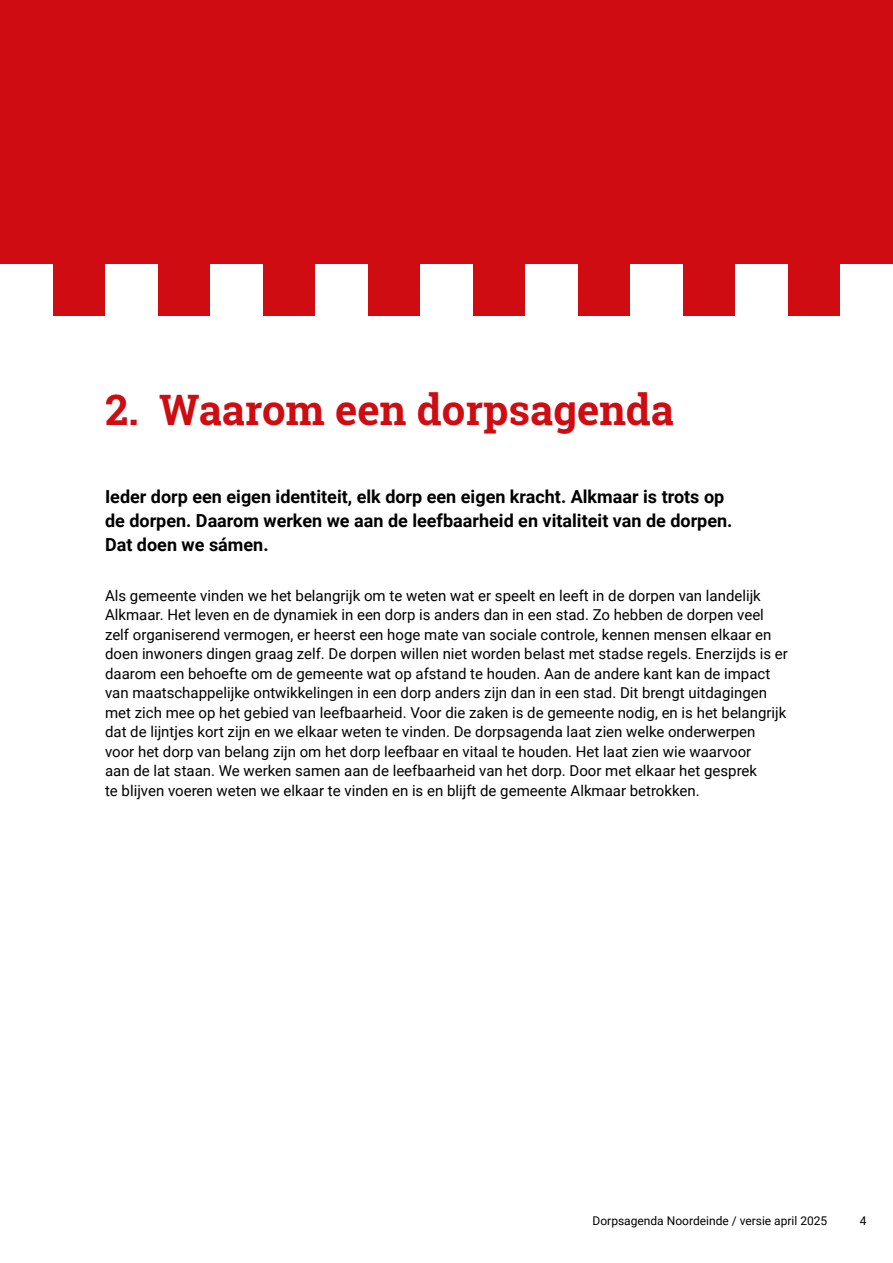
<style>
.page{position:relative;width:893px;height:1263px;background:#fff}
.page>*{position:absolute;margin:0;border:0;box-sizing:border-box;transform-origin:0 0}
.H1_Hoofdstukkop_NR{font:700 42px "Roboto Slab";color:#cf0c12}
.P_Intro{font:700 18px/24px "Roboto";color:#000}
.P_platte_tekst_over_2_koloms{font:15px/19.5px "Roboto";color:#000}
.t1{font:12px "Roboto";color:#000}
</style>
<div class="page">
<div style="left:0;top:0;width:893px;height:329px;background:#cf0c12"></div>
<div style="left:0;top:264px;width:53px;height:65px;background:#fff"></div>
<div style="left:420px;top:264px;width:53px;height:65px;background:#fff"></div>
<div style="left:210px;top:264px;width:53px;height:65px;background:#fff"></div>
<div style="left:630px;top:264px;width:53px;height:65px;background:#fff"></div>
<div style="left:105px;top:264px;width:53px;height:65px;background:#fff"></div>
<div style="left:525px;top:264px;width:53px;height:65px;background:#fff"></div>
<div style="left:315px;top:264px;width:53px;height:65px;background:#fff"></div>
<div style="left:735px;top:264px;width:53px;height:65px;background:#fff"></div>
<div style="left:840px;top:264px;width:53px;height:65px;background:#fff"></div>
<div style="left:0;top:316px;width:893px;height:40px;background:#fff"></div>
<h1 class="H1_Hoofdstukkop_NR" style="left:105px;top:381px;width:570px">2. Waarom een dorpsagenda</h1>
<p class="P_Intro" style="left:105px;top:484px;width:629px">Ieder dorp een eigen identiteit, elk dorp een eigen kracht. Alkmaar is trots op de dorpen. Daarom werken we aan de leefbaarheid en vitaliteit van de dorpen.<br>Dat doen we sámen.</p>
<p class="P_platte_tekst_over_2_koloms" style="left:105px;top:585px;width:684px">Als gemeente vinden we het belangrijk om te weten wat er speelt en leeft in de dorpen van landelijk Alkmaar. Het leven en de dynamiek in een dorp is anders dan in een stad. Zo hebben de dorpen veel zelf organiserend vermogen, er heerst een hoge mate van sociale controle, kennen mensen elkaar en doen inwoners dingen graag zelf. De dorpen willen niet worden belast met stadse regels. Enerzijds is er daarom een behoefte om de gemeente wat op afstand te houden. Aan de andere kant kan de impact van maatschappelijke ontwikkelingen in een dorp anders zijn dan in een stad. Dit brengt uitdagingen met zich mee op het gebied van leefbaarheid. Voor die zaken is de gemeente nodig, en is het belangrijk dat de lijntjes kort zijn en we elkaar weten te vinden. De dorpsagenda laat zien welke onderwerpen voor het dorp van belang zijn om het dorp leefbaar en vitaal te houden. Het laat zien wie waarvoor<br>aan de lat staan. We werken samen aan de leefbaarheid van het dorp. Door met elkaar het gesprek<br>te blijven voeren weten we elkaar te vinden en is en blijft de gemeente Alkmaar betrokken.</p>
<p class="t1" style="left:593px;top:1212px;width:236px">Dorpsagenda Noordeinde / versie april 2025</p>
<p class="t1" style="left:860px;top:1212px;width:8px">4</p>
</div>
